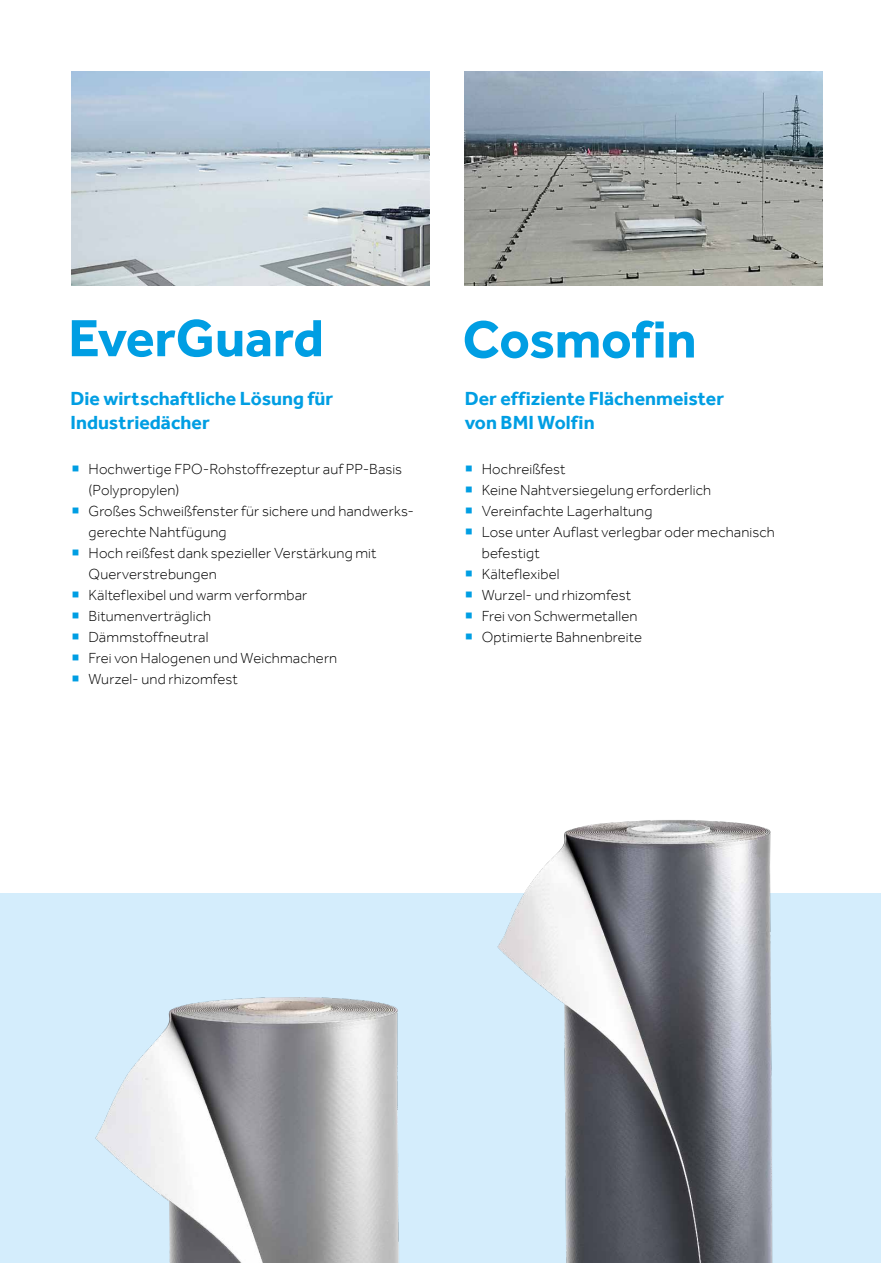
<style>
.page{position:relative;width:881px;height:1263px;background:#fff}
.page>*{position:absolute;margin:0;border:0;box-sizing:border-box;transform-origin:0 0}
.t1{font:700 54px "Effra";letter-spacing:-.005em;color:#009ee3}
.t2{font:700 19.5px/24px "Effra";color:#009ee3}
.t3{font:300 15px/21px "Effra";letter-spacing:.01em;color:#000}
.s1{color:#009ee3}
</style>
<div class="page">
<div style="left:0;top:893px;width:880px;height:370px;background:#d4edfc"></div>
<img style="left:71px;top:71px;width:358px;height:215px">
<img style="left:464px;top:71px;width:357px;height:215px">
<img style="left:497px;top:820px;width:276px;height:443px">
<img style="left:95px;top:997px;width:304px;height:266px">
<h1 class="t1" style="left:68px;top:306px;width:257px">EverGuard</h1>
<h1 class="t1" style="left:462px;top:307px;width:235px">Cosmofin</h1>
<h2 class="t2" style="left:70px;top:386px;width:264px">Die wirtschaftliche Lösung für<br>Industriedächer</h2>
<h2 class="t2" style="left:464px;top:386px;width:261px">Der effiziente Flächenmeister von BMI Wolfin</h2>
<p class="t3" style="left:88px;top:459px;width:315px;text-indent:-17px"><span class="s1">○</span> Hochwertige FPO-Rohstoffrezeptur auf PP-Basis (Polypropylen)</p>
<p class="t3" style="left:88px;top:501px;width:327px;text-indent:-17px"><span class="s1">○</span> Großes Schweißfenster für sichere und handwerks&shy;gerechte Nahtfügung</p>
<p class="t3" style="left:88px;top:543px;width:289px;text-indent:-17px"><span class="s1">○</span> Hoch reißfest dank spezieller Verstärkung mit<br>Querverstrebungen</p>
<p class="t3" style="left:71px;top:585px;width:237px"><span class="s1">○</span> Kälteflexibel und warm verformbar</p>
<p class="t3" style="left:71px;top:606px;width:141px"><span class="s1">○</span> Bitumenverträglich</p>
<p class="t3" style="left:71px;top:627px;width:138px"><span class="s1">○</span> Dämmstoffneutral</p>
<p class="t3" style="left:71px;top:648px;width:267px"><span class="s1">○</span> Frei von Halogenen und Weichmachern</p>
<p class="t3" style="left:71px;top:669px;width:168px"><span class="s1">○</span> Wurzel- und rhizomfest</p>
<p class="t3" style="left:464px;top:459px;width:102px"><span class="s1">○</span> Hochreißfest</p>
<p class="t3" style="left:464px;top:480px;width:248px"><span class="s1">○</span> Keine Nahtversiegelung erforderlich</p>
<p class="t3" style="left:464px;top:501px;width:189px"><span class="s1">○</span> Vereinfachte Lagerhaltung</p>
<p class="t3" style="left:481px;top:522px;width:294px;text-indent:-17px"><span class="s1">○</span> Lose unter Auflast verlegbar oder mechanisch befestigt</p>
<p class="t3" style="left:464px;top:564px;width:96px"><span class="s1">○</span> Kälteflexibel</p>
<p class="t3" style="left:464px;top:585px;width:168px"><span class="s1">○</span> Wurzel- und rhizomfest</p>
<p class="t3" style="left:464px;top:606px;width:174px"><span class="s1">○</span> Frei von Schwermetallen</p>
<p class="t3" style="left:464px;top:627px;width:179px"><span class="s1">○</span> Optimierte Bahnenbreite</p>
</div>
